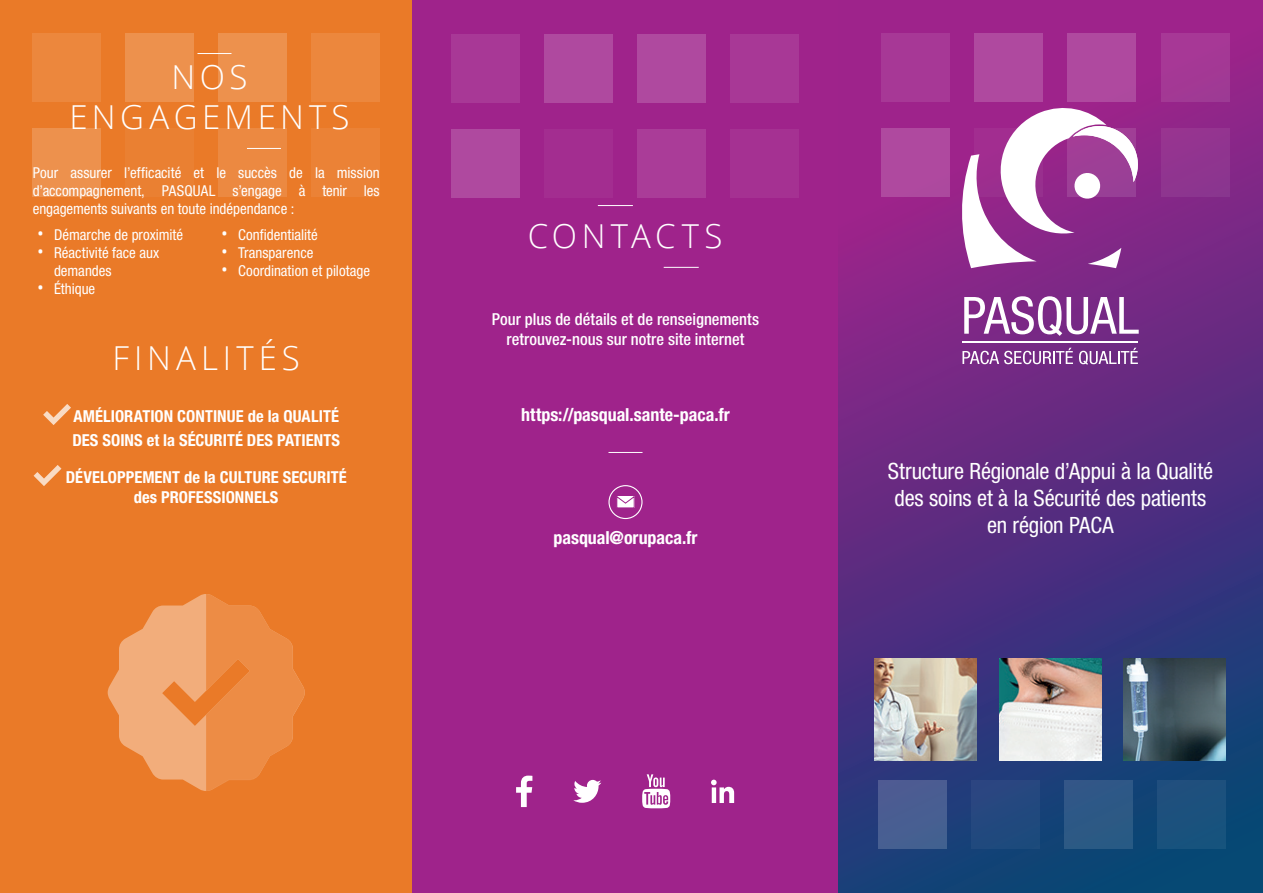
<style>
.page{position:relative;width:1263px;height:893px;background:#fff}
.page>*{position:absolute;margin:0;border:0;box-sizing:border-box;transform-origin:0 0}
.t1{font:300 33px/39.6px "Open Sans";letter-spacing:.14em;color:#fff;text-align:center}
.t2{font:condensed 22.5px/27px "Helvetica Neue";letter-spacing:-.01em;color:#fff;text-align:center}
.t3{font:700 condensed 18px "Helvetica Neue";color:#fff}
.t4{font:700 condensed 16.5px/24px "Helvetica Neue";letter-spacing:.005em;color:#fff}
.t5{font:500 condensed 16.5px/19.8px "Helvetica Neue";color:#fff;text-align:center}
.t6{font:condensed 15px/18px "Helvetica Neue";color:#fff;text-align:justify}
.s1{font-family:"Open Sans";font-weight:300;font-size:18px}
</style>
<div class="page">
<svg style="left:838px;top:0;width:425px;height:893px;background:#5c2e81"></svg>
<div style="left:0;top:0;width:412px;height:893px;background:#ea7a28"></div>
<div style="left:412px;top:0;width:426px;height:893px;background:#9f238b"></div>
<svg style="left:959px;top:103px;width:180px;height:165px"></svg>
<svg style="left:962px;top:348px;width:111px;height:16px"></svg>
<svg style="left:1079px;top:348px;width:59px;height:17px"></svg>
<svg style="left:964px;top:296px;width:175px;height:40px"></svg>
<hr style="left:962px;top:341px;width:176px;height:1px;background:#fff">
<svg style="left:108px;top:594px;width:197px;height:197px"></svg>
<div style="left:451px;top:34px;width:69px;height:69px;background:#a83896"></div>
<div style="left:451px;top:129px;width:69px;height:69px;background:#af499f"></div>
<div style="left:637px;top:34px;width:69px;height:69px;background:#af499f"></div>
<div style="left:637px;top:129px;width:69px;height:69px;background:#aa3c98"></div>
<div style="left:544px;top:34px;width:69px;height:69px;background:#af499f"></div>
<div style="left:544px;top:129px;width:69px;height:69px;background:#a32d90"></div>
<div style="left:730px;top:34px;width:69px;height:69px;background:#a83896"></div>
<div style="left:730px;top:129px;width:69px;height:69px;background:#a53192"></div>
<div style="left:32px;top:34px;width:69px;height:68px;background:#ec873d"></div>
<div style="left:32px;top:129px;width:69px;height:68px;background:#ed914d"></div>
<div style="left:218px;top:34px;width:69px;height:68px;background:#ed914d"></div>
<div style="left:218px;top:129px;width:69px;height:68px;background:#ec8941"></div>
<div style="left:125px;top:34px;width:69px;height:68px;background:#ed914d"></div>
<div style="left:125px;top:129px;width:69px;height:68px;background:#ea8032"></div>
<div style="left:312px;top:34px;width:68px;height:68px;background:#ec873d"></div>
<div style="left:312px;top:129px;width:68px;height:68px;background:#eb8236"></div>
<div style="left:881px;top:34px;width:69px;height:68px;background:#a73896"></div>
<div style="left:881px;top:129px;width:69px;height:68px;background:#af499f"></div>
<div style="left:1068px;top:34px;width:68px;height:68px;background:#af499f"></div>
<svg style="left:1068px;top:129px;width:68px;height:68px;fill:#a03f96"></svg>
<div style="left:974px;top:34px;width:69px;height:68px;background:#af499f"></div>
<svg style="left:974px;top:129px;width:69px;height:68px"></svg>
<div style="left:1161px;top:34px;width:68px;height:68px;background:#a43895"></div>
<div style="left:1161px;top:129px;width:68px;height:68px;background:#90348f"></div>
<svg style="left:642px;top:774px;width:28px;height:34px"></svg>
<svg style="left:516px;top:776px;width:16px;height:31px"></svg>
<svg style="left:573px;top:780px;width:28px;height:23px"></svg>
<svg style="left:711px;top:780px;width:23px;height:23px"></svg>
<div style="left:878px;top:780px;width:68px;height:69px;background:#495e92"></div>
<div style="left:1064px;top:780px;width:69px;height:69px;background:#2d5885"></div>
<div style="left:971px;top:780px;width:68px;height:69px;background:#23487f"></div>
<div style="left:1157px;top:780px;width:69px;height:69px;background:#1c517d"></div>
<img style="left:875px;top:658px;width:102px;height:102px">
<img style="left:999px;top:658px;width:102px;height:102px">
<img style="left:1123px;top:658px;width:102px;height:102px">
<hr style="left:608px;top:452px;width:34px;height:1px;background:#fff">
<div style="left:608px;top:485px;width:34px;height:34px;border:1px solid #fff;border-radius:50%"></div>
<svg style="left:616px;top:496px;width:19px;height:12px"></svg>
<svg style="left:43px;top:404px;width:28px;height:21px"></svg>
<svg style="left:34px;top:465px;width:27px;height:21px"></svg>
<hr style="left:197px;top:53px;width:34px;height:1px;background:#fff">
<hr style="left:598px;top:205px;width:35px;height:1px;background:#fff">
<hr style="left:247px;top:148px;width:34px;height:1px;background:#fff">
<hr style="left:664px;top:267px;width:35px;height:1px;background:#fff">
<h1 class="t1" style="left:69px;top:56px;width:282px">NOS<br>ENGAGEMENTS</h1>
<p class="t6" style="left:33px;top:163px;width:348px">Pour assurer l’efficacité et le succès de la mission d’accompagnement, PASQUAL s’engage à tenir les engagements suivants en toute indépendance :</p>
<p class="t6" style="left:37px;top:226px;width:148px"><span class="s1">•</span> Démarche de proximité</p>
<p class="t6" style="left:54px;top:244px;width:107px;text-indent:-17px"><span class="s1">•</span> Réactivité face aux demandes</p>
<p class="t6" style="left:37px;top:280px;width:60px"><span class="s1">•</span> Éthique</p>
<p class="t6" style="left:221px;top:226px;width:98px"><span class="s1">•</span> Confidentialité</p>
<p class="t6" style="left:221px;top:244px;width:94px"><span class="s1">•</span> Transparence</p>
<p class="t6" style="left:221px;top:262px;width:150px"><span class="s1">•</span> Coordination et pilotage</p>
<h1 class="t1" style="left:113px;top:337px;width:189px">FINALITÉS</h1>
<p class="t4" style="left:72px;top:404px;width:269px">AMÉLIORATION CONTINUE de la QUALITÉ<br>DES SOINS et la SÉCURITÉ DES PATIENTS</p>
<p class="t4" style="left:66px;top:467px;width:282px;line-height:19.8px;text-align:center">DÉVELOPPEMENT de la CULTURE SECURITÉ des PROFESSIONNELS</p>
<h1 class="t1" style="left:528px;top:215px;width:196px">CONTACTS</h1>
<p class="t5" style="left:492px;top:309px;width:269px">Pour plus de détails et de renseignements retrouvez-nous sur notre site internet</p>
<p class="t3" style="left:521px;top:404px;width:210px">https://pasqual.sante-paca.fr</p>
<p class="t3" style="left:554px;top:527px;width:145px">pasqual@orupaca.fr</p>
<h2 class="t2" style="left:888px;top:458px;width:327px">Structure Régionale d’Appui à la Qualité des soins et à la Sécurité des patients en région PACA</h2>
</div>
